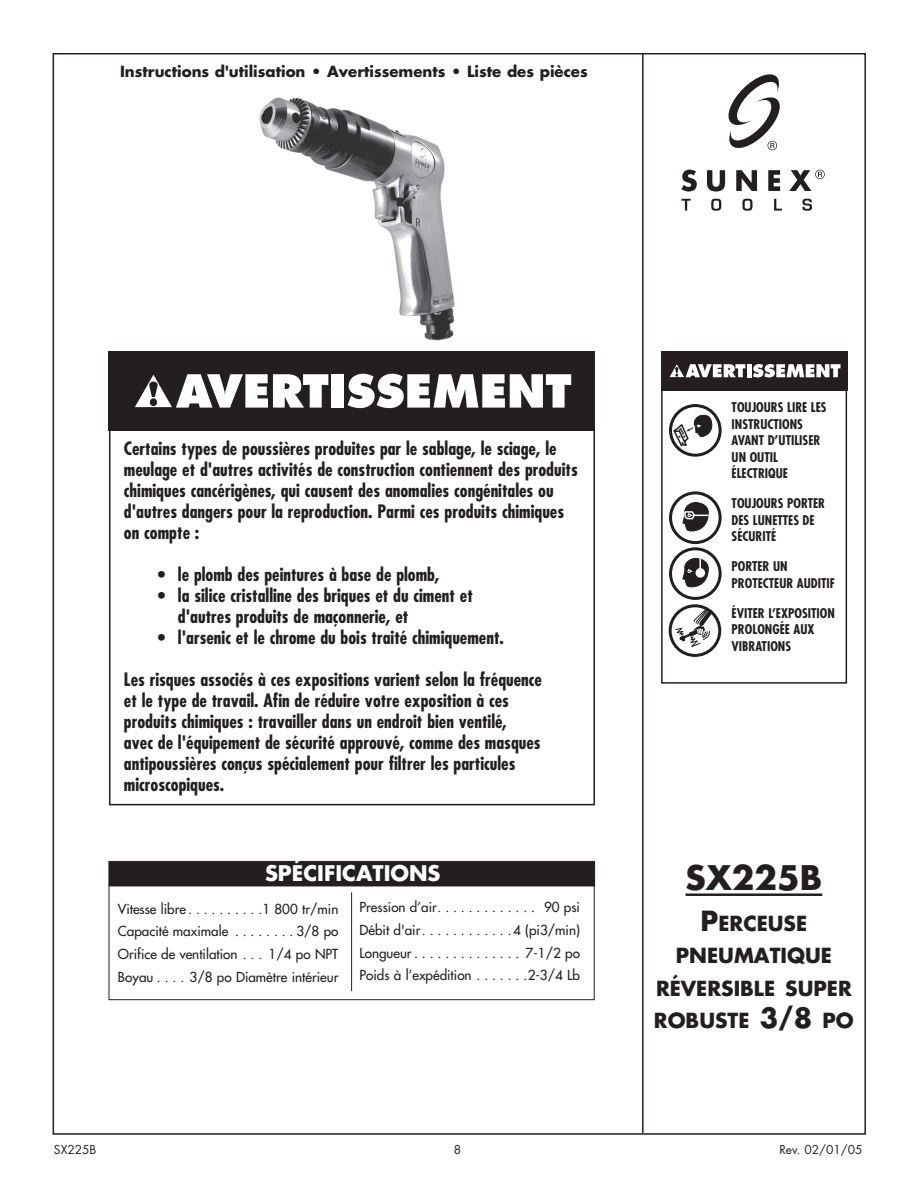
<style>
.page{position:relative;width:918px;height:1188px;background:#fff}
.page>*{position:absolute;margin:0;border:0;box-sizing:border-box;transform-origin:0 0}
.t1{font:700 33px "Futura";color:#231f20}
.t2{font:700 21px "Futura";color:#fff}
.t3{font:700 20.25px/32.4px "Futura";color:#231f20;text-align:center}
.t4{font:700 condensed 18px/21px "Futura";color:#231f20}
.t5{font:700 15px "Futura";color:#231f20}
.t6{font:13.5px/22.6px "Futura";color:#231f20;text-align:justify}
.t7{font:700 condensed 13.05px/16.5px "Futura";color:#231f20}
.t8{font:12px "Futura";color:#231f20}
.s1{font-size:27px}
</style>
<div class="page">
<img style="left:259px;top:97px;width:196px;height:244px">
<hr style="left:686px;top:893px;width:136px;height:3px;background:#231f20">
<hr style="left:642px;top:53px;width:2px;height:1080px;background:#231f20">
<div style="left:109px;top:861px;width:486px;height:139px;border:1px solid #231f20"></div>
<div style="left:109px;top:862px;width:486px;height:24px;background:#231f20"></div>
<hr style="left:351px;top:892px;width:1px;height:99px;background:#231f20">
<svg style="left:681px;top:170px;width:16px;height:22px"></svg>
<svg style="left:707px;top:170px;width:18px;height:22px"></svg>
<svg style="left:736px;top:170px;width:21px;height:21px"></svg>
<svg style="left:768px;top:170px;width:12px;height:21px"></svg>
<svg style="left:681px;top:199px;width:10px;height:12px"></svg>
<svg style="left:711px;top:199px;width:10px;height:12px"></svg>
<svg style="left:742px;top:199px;width:11px;height:12px"></svg>
<svg style="left:774px;top:199px;width:8px;height:12px"></svg>
<svg style="left:802px;top:199px;width:10px;height:12px"></svg>
<svg style="left:728px;top:74px;width:52px;height:77px"></svg>
<svg style="left:789px;top:170px;width:36px;height:21px"></svg>
<div style="left:669px;top:491px;width:53px;height:53px;border:3px solid #231f20;border-radius:50%"></div>
<svg style="left:682px;top:502px;width:27px;height:30px"></svg>
<div style="left:669px;top:547px;width:53px;height:53px;border:3px solid #231f20;border-radius:50%"></div>
<svg style="left:682px;top:558px;width:27px;height:30px"></svg>
<div style="left:669px;top:604px;width:52px;height:53px;border:3px solid #231f20;border-radius:50%"></div>
<svg style="left:675px;top:606px;width:41px;height:42px"></svg>
<div style="left:669px;top:404px;width:53px;height:53px;border:3px solid #231f20;border-radius:50%"></div>
<svg style="left:672px;top:414px;width:41px;height:33px"></svg>
<div style="left:661px;top:351px;width:186px;height:333px;border:2px solid #231f20"></div>
<div style="left:109px;top:351px;width:486px;height:80px;background:#231f20"></div>
<svg style="left:135px;top:374px;width:193px;height:34px"></svg>
<div style="left:332px;top:374px;width:12px;height:34px;background:#fff"></div>
<svg style="left:348px;top:374px;width:223px;height:34px"></svg>
<svg style="left:661px;top:351px;width:186px;height:40px"></svg>
<p class="t5" style="left:120px;top:61px;width:469px">Instructions d'utilisation • Avertissements • Liste des pièces</p>
<p class="t4" style="left:124px;top:438px;width:455px">Certains types de poussières produites par le sablage, le sciage, le meulage et d'autres activités de construction contiennent des produits chimiques cancérigènes, qui causent des anomalies congénitales ou d'autres dangers pour la reproduction. Parmi ces produits chimiques on compte :</p>
<p class="t4" style="left:158px;top:564px;width:283px">• le plomb des peintures à base de plomb,</p>
<p class="t4" style="left:178px;top:585px;width:296px;text-indent:-20px">• la silice cristalline des briques et du ciment et d'autres produits de maçonnerie, et</p>
<p class="t4" style="left:158px;top:627px;width:348px">• l'arsenic et le chrome du bois traité chimiquement.</p>
<p class="t4" style="left:124px;top:669px;width:419px">Les risques associés à ces expositions varient selon la fréquence et le type de travail. Afin de réduire votre exposition à ces produits chimiques : travailler dans un endroit bien ventilé,<br>avec de l'équipement de sécurité approuvé, comme des masques antipoussières conçus spécialement pour filtrer les particules microscopiques.</p>
<p class="t2" style="left:265px;top:859px;width:177px">SPÉCIFICATIONS</p>
<p class="t6" style="left:118px;top:897px;width:222px">Vitesse libre . . . . . . . . . .1 800 tr/min Capacité maximale . . . . . . . . 3/8 po Orifice de ventilation . . . 1/4 po NPT Boyau . . . . 3/8 po Diamètre intérieur</p>
<p class="t6" style="left:360px;top:896px;width:222px">Pression d’air. . . . . . . . . . . . . 90 psi Débit d'air . . . . . . . . . . . .4 (pi3/min)<br>Longueur . . . . . . . . . . . . . . 7-1/2 po Poids à l’expédition . . . . . . .2-3/4 Lb</p>
<p class="t7" style="left:732px;top:399px;width:97px">TOUJOURS LIRE LES<br>INSTRUCTIONS<br>AVANT D’UTILISER<br>UN OUTIL<br>ÉLECTRIQUE</p>
<p class="t7" style="left:732px;top:495px;width:95px">TOUJOURS PORTER<br>DES LUNETTES DE<br>SÉCURITÉ</p>
<p class="t7" style="left:732px;top:558px;width:105px">PORTER UN<br>PROTECTEUR AUDITIF</p>
<p class="t7" style="left:732px;top:604px;width:105px">ÉVITER L’EXPOSITION<br>PROLONGÉE AUX<br>VIBRATIONS</p>
<h1 class="t1" style="left:686px;top:854px;width:138px">SX225B</h1>
<p class="t3" style="left:654px;top:906px;width:201px"><span class="s1">P</span>ERCEUSE<br>PNEUMATIQUE<br>RÉVERSIBLE SUPER<br>ROBUSTE <span class="s1">3/8</span> PO</p>
<p class="t8" style="left:54px;top:1141px;width:44px">SX225B</p>
<p class="t8" style="left:454px;top:1141px;width:9px">8</p>
<p class="t8" style="left:779px;top:1141px;width:85px">Rev. 02/01/05</p>
</div>
